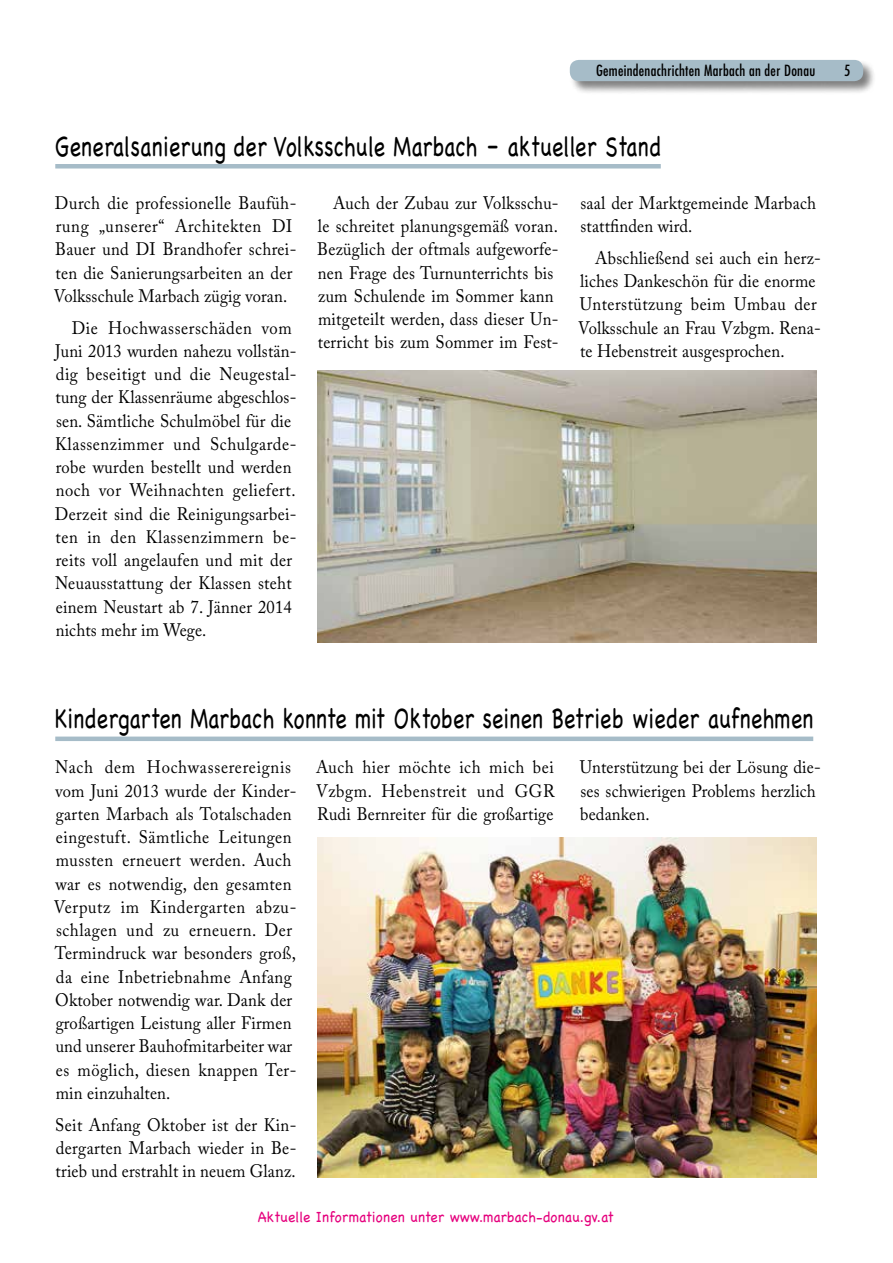
<style>
.page{position:relative;width:893px;height:1263px;background:#fff}
.page>*{position:absolute;margin:0;border:0;box-sizing:border-box;transform-origin:0 0}
.t1{font:28.5px "Chalkboard";letter-spacing:.01em;color:#000;scale:.75 1}
.t2{font:18px/23.2px "Adobe Caslon Pro";letter-spacing:.02em;color:#000;scale:.92 1}
.t3{font:15px "Chalkboard";letter-spacing:.01em;color:#e5007d;scale:.92 1}
.t4{font:condensed 15px "Futura";letter-spacing:.02em;color:#000}
</style>
<div class="page">
<div style="left:569px;top:59px;width:308px;height:36px;background:#000;opacity:.5"></div>
<div style="left:570px;top:60px;width:293px;height:21px;background:#a6bcc8;border-radius:9px"></div>
<hr style="left:55px;top:164px;width:606px;height:4px;background:#a6bcc8">
<img style="left:317px;top:371px;width:499px;height:271px">
<div style="left:55px;top:736px;width:758px;height:5px;background:#a6bcc8"></div>
<img style="left:317px;top:837px;width:499px;height:340px">
<p class="t4" style="left:596px;top:61px;width:221px">Gemeindenachrichten Marbach an der Donau</p>
<p class="t4" style="left:844px;top:61px;width:8px">5</p>
<h1 class="t1" style="left:55px;top:129px;width:809px">Generalsanierung der Volksschule Marbach – aktueller Stand</h1>
<p class="t2" style="left:54px;top:191px;width:265px">Durch die professionelle Baufüh&shy;rung „unserer“ Architekten DI Bauer und DI Brandhofer schrei&shy;ten die Sanierungsarbeiten an der Volksschule Marbach zügig voran.</p>
<p class="t2" style="left:55px;top:316px;width:264px;text-indent:17px">Die Hochwasserschäden vom<br>Juni 2013 wurden nahezu vollstän&shy;dig beseitigt und die Neugestal&shy;tung der Klassenräume abgeschlos&shy;sen. Sämtliche Schulmöbel für die<br>Klassenzimmer und Schulgarde&shy;robe wurden bestellt und werden noch vor Weihnachten geliefert.<br>Derzeit sind die Reinigungsarbei&shy;ten in den Klassenzimmern be&shy;reits voll angelaufen und mit der<br>Neuausstattung der Klassen steht einem Neustart ab 7. Jänner 2014 nichts mehr im Wege.</p>
<p class="t2" style="left:317px;top:191px;width:264px;text-indent:16px">Auch der Zubau zur Volksschu&shy;le schreitet planungsgemäß voran.<br>Bezüglich der oftmals aufgeworfe&shy;nen Frage des Turnunterrichts bis zum Schulende im Sommer kann mitgeteilt werden, dass dieser Un&shy;terricht bis zum Sommer im Fest-</p>
<p class="t2" style="left:580px;top:191px;width:258px">saal der Marktgemeinde Marbach stattfinden wird.</p>
<p class="t2" style="left:578px;top:246px;width:265px;text-indent:17px">Abschließend sei auch ein herz&shy;liches Dankeschön für die enorme<br>Unterstützung beim Umbau der<br>Volksschule an Frau Vzbgm. Rena&shy;te Hebenstreit ausgesprochen.</p>
<h1 class="t1" style="left:55px;top:701px;width:1012px">Kindergarten Marbach konnte mit Oktober seinen Betrieb wieder aufnehmen</h1>
<p class="t2" style="left:54px;top:755px;width:265px">Nach dem Hochwasserereignis vom Juni 2013 wurde der Kinder&shy;garten Marbach als Totalschaden eingestuft. Sämtliche Leitungen mussten erneuert werden. Auch war es notwendig, den gesamten<br>Verputz im Kindergarten abzu&shy;schlagen und zu erneuern. Der<br>Termindruck war besonders groß, da eine Inbetriebnahme Anfang<br>Oktober notwendig war. Dank der großartigen Leistung aller Firmen und unserer Bauhofmitarbeiter war es möglich, diesen knappen Ter&shy;min einzuhalten.</p>
<p class="t2" style="left:55px;top:1113px;width:264px;text-align:justify">Seit Anfang Oktober ist der Kin&shy;dergarten Marbach wieder in Be&shy;trieb und erstrahlt in neuem Glanz.</p>
<p class="t2" style="left:316px;top:755px;width:261px;text-align:justify">Auch hier möchte ich mich bei Vzbgm. Hebenstreit und GGR Rudi Bernreiter für die großartige</p>
<p class="t2" style="left:580px;top:755px;width:264px">Unterstützung bei der Lösung die&shy;ses schwierigen Problems herzlich bedanken.</p>
<p class="t3" style="left:258px;top:1208px;width:389px">Aktuelle Informationen unter www.marbach-donau.gv.at</p>
</div>
